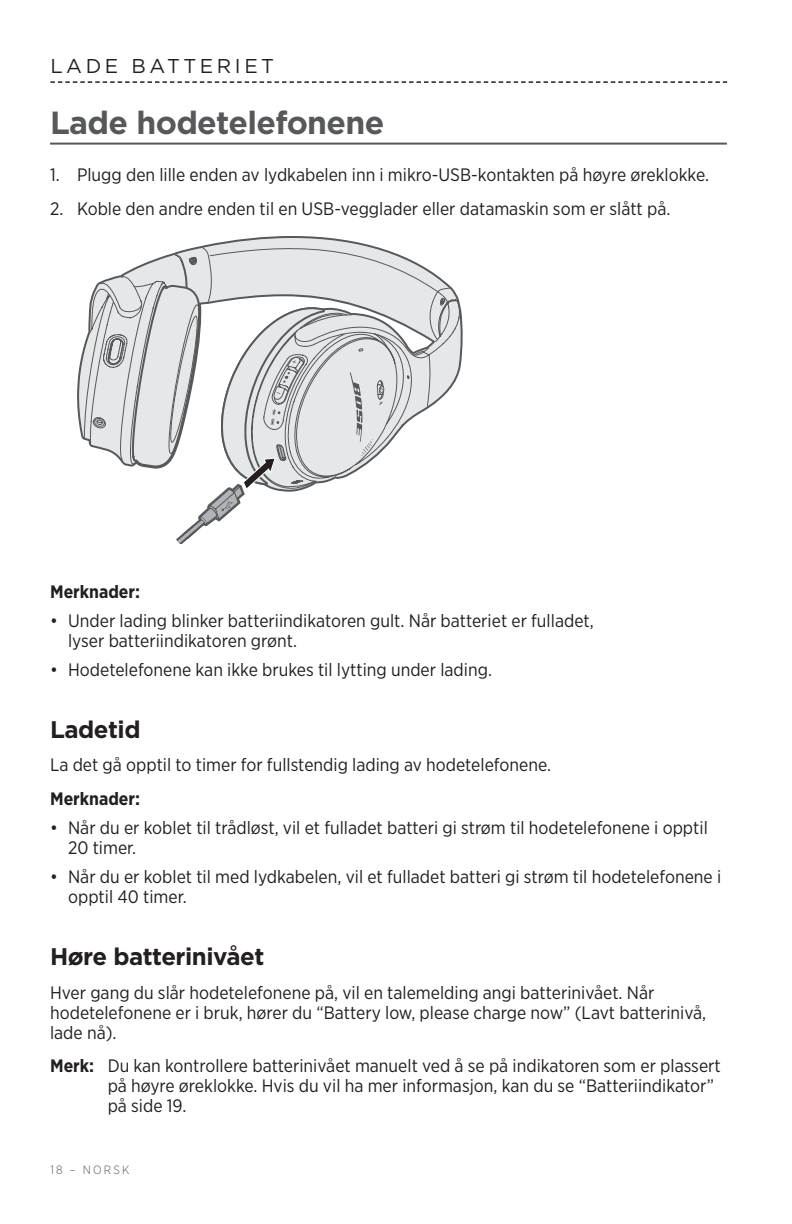
<style>
.page{position:relative;width:792px;height:1224px;background:#fff}
.page>*{position:absolute;margin:0;border:0;box-sizing:border-box;transform-origin:0 0}
.Text_Head_1{font:700 32px "Gotham";letter-spacing:-.02em;color:#57585a}
.Text_Head_2{font:700 24px "Gotham";letter-spacing:-.02em;color:#231f20}
.Section_Head_toc_lef{font:20px "Gotham";letter-spacing:.18em;color:#231f20}
.Text{font:18px/20px "Gotham Narrow";color:#231f20}
.Text_Notes{font:700 18px "Gotham Narrow";color:#231f20}
.t1{font:300 12px "Gotham Narrow";letter-spacing:.18em;color:#57585a}
.s1{font-weight:700}
</style>
<div class="page">
<hr style="left:50px;top:143px;width:677px;height:2px;background:#57585a">
<svg style="left:77px;top:236px;width:386px;height:203px"></svg>
<svg style="left:89px;top:242px;width:371px;height:241px"></svg>
<svg style="left:83px;top:252px;width:379px;height:213px"></svg>
<svg style="left:92px;top:284px;width:233px;height:259px"></svg>
<svg style="left:50px;top:81px;width:677px;height:2px"></svg>
<p class="Section_Head_toc_lef" style="left:50px;top:54px;width:225px">LADE BATTERIET</p>
<p class="Text_Head_1" style="left:50px;top:101px;width:336px">Lade hodetelefonene</p>
<p class="Text" style="left:50px;top:164px;width:660px">1. Plugg den lille enden av lydkabelen inn i mikro-USB-kontakten på høyre øreklokke.</p>
<p class="Text" style="left:50px;top:199px;width:622px">2. Koble den andre enden til en USB-vegglader eller datamaskin som er slått på.</p>
<p class="Text_Notes" style="left:50px;top:580px;width:92px">Merknader:</p>
<p class="Text" style="left:68px;top:610px;width:527px;text-indent:-18px">• Under lading blinker batteriindikatoren gult. Når batteriet er fulladet, lyser batteriindikatoren grønt.</p>
<p class="Text" style="left:50px;top:659px;width:443px">• Hodetelefonene kan ikke brukes til lytting under lading.</p>
<p class="Text_Head_2" style="left:50px;top:713px;width:92px">Ladetid</p>
<p class="Text" style="left:50px;top:755px;width:503px">La det gå opptil to timer for fullstendig lading av hodetelefonene.</p>
<p class="Text_Notes" style="left:50px;top:787px;width:92px">Merknader:</p>
<p class="Text" style="left:68px;top:817px;width:641px;text-indent:-18px">• Når du er koblet til trådløst, vil et fulladet batteri gi strøm til hodetelefonene i opptil<br>20 timer.</p>
<p class="Text" style="left:68px;top:866px;width:655px;text-indent:-18px">• Når du er koblet til med lydkabelen, vil et fulladet batteri gi strøm til hodetelefonene i opptil 40 timer.</p>
<p class="Text_Head_2" style="left:50px;top:941px;width:216px">Høre batterinivået</p>
<p class="Text" style="left:50px;top:982px;width:658px">Hver gang du slår hodetelefonene på, vil en talemelding angi batterinivået. Når hodetelefonene er i bruk, hører du “Battery low, please charge now” (Lavt batterinivå, lade nå).</p>
<p class="Text" style="left:108px;top:1056px;width:615px;text-indent:-58px"><span class="s1">Merk:</span> Du kan kontrollere batterinivået manuelt ved å se på indikatoren som er plassert på høyre øreklokke. Hvis du vil ha mer informasjon, kan du se “Batteriindikator” på side 19.</p>
<p class="t1" style="left:50px;top:1162px;width:81px">18 – NORSK</p>
</div>
